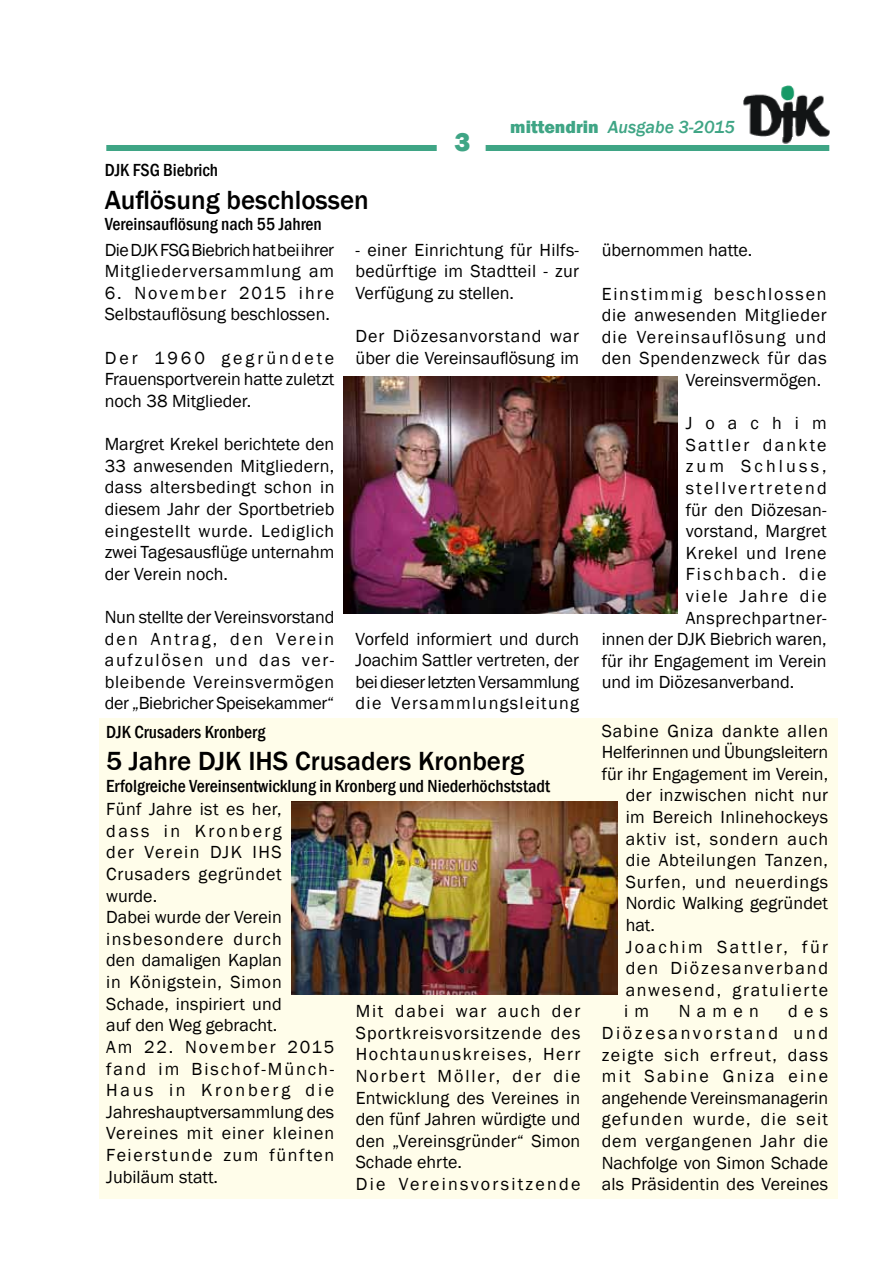
<style>
.page{position:relative;width:893px;height:1263px;background:#fff}
.page>*{position:absolute;margin:0;border:0;box-sizing:border-box;transform-origin:0 0}
.t1{font:500 27px "Franklin Gothic";color:#000}
.t2{font:800 27px "Franklin Gothic";color:#3fa585}
.t3{font:18px/21.6px "Franklin Gothic";letter-spacing:.025em;color:#000;text-align:justify}
.t4{font:18px/21.6px "Franklin Gothic";letter-spacing:.045em;color:#000}
.t5{font:18px/21.6px "Franklin Gothic";letter-spacing:.06em;color:#000}
.t6{font:18px/21.6px "Franklin Gothic";color:#000}
.t7{font:500 condensed 18px "Franklin Gothic";color:#000}
.t8{font:18px/21.6px "Franklin Gothic";letter-spacing:.005em;color:#000}
.t9{font:18px "Franklin Gothic";letter-spacing:.1em;color:#000}
.t10{font:18px "Franklin Gothic";letter-spacing:.125em;color:#000}
.t11{font:18px "Franklin Gothic";letter-spacing:-.005em;color:#000}
.t12{font:italic 500 18px "Franklin Gothic";color:#3fa585}
.t13{font:18px "Franklin Gothic";letter-spacing:.065em;color:#000}
.t14{font:18px "Franklin Gothic";letter-spacing:.05em;color:#000}
.t15{font:18px "Franklin Gothic";letter-spacing:.055em;color:#000}
.t16{font:18px "Franklin Gothic";letter-spacing:.095em;color:#000}
.t17{font:18px "Franklin Gothic";letter-spacing:.135em;color:#000}
.t18{font:18px "Franklin Gothic";letter-spacing:.105em;color:#000}
.t19{font:18px "Franklin Gothic";letter-spacing:.12em;color:#000}
.t20{font:18px "Franklin Gothic";letter-spacing:.175em;color:#000}
.t21{font:18px "Franklin Gothic";letter-spacing:.725em;color:#000}
.s1{font-weight:800;font-style:normal}
</style>
<div class="page">
<div style="left:106px;top:145px;width:723px;height:6px;background:#3fa585"></div>
<div style="left:437px;top:130px;width:49px;height:27px;background:#fff"></div>
<img style="left:743px;top:85px;width:86px;height:58px">
<div style="left:100px;top:718px;width:738px;height:481px;background:#fffdea"></div>
<img style="left:343px;top:376px;width:334px;height:237px">
<img style="left:291px;top:802px;width:326px;height:193px">
<h1 class="t2" style="left:454px;top:124px;width:17px">3</h1>
<p class="t12" style="left:510px;top:116px;width:226px"><span class="s1">mittendrin</span> Ausgabe 3-2015</p>
<p class="t7" style="left:105px;top:159px;width:115px">DJK FSG Biebrich</p>
<h1 class="t1" style="left:105px;top:183px;width:266px">Auflösung beschlossen</h1>
<p class="t7" style="left:105px;top:213px;width:219px">Vereinsauflösung nach 55 Jahren</p>
<p class="t8" style="left:105px;top:239px;width:231px">Die DJK FSG Biebrich hat bei ihrer<br>Mitgliederversammlung am</p>
<p class="t6" style="left:105px;top:282px;width:231px">6. November 2015 ihre<br>Selbstauflösung beschlossen.</p>
<p class="t3" style="left:105px;top:347px;width:231px">Der 1960 gegründete Frauensportverein hatte zuletzt noch 38 Mitglieder.</p>
<p class="t3" style="left:105px;top:434px;width:231px">Margret Krekel berichtete den 33 anwesenden Mitgliedern, dass altersbedingt schon in diesem Jahr der Sportbetrieb eingestellt wurde. Lediglich zwei Tagesausflüge unternahm der Verein noch.</p>
<p class="t3" style="left:105px;top:606px;width:231px">Nun stellte der Vereinsvorstand den Antrag, den Verein aufzulösen und das ver&shy;bleibende Vereinsvermögen der „Biebricher Speisekammer“</p>
<p class="t3" style="left:356px;top:239px;width:225px">- einer Einrichtung für Hilfs&shy;bedürftige im Stadtteil - zur Verfügung zu stellen.</p>
<p class="t3" style="left:356px;top:326px;width:225px">Der Diözesanvorstand war über die Vereinsauflösung im</p>
<p class="t3" style="left:356px;top:628px;width:225px">Vorfeld informiert und durch Joachim Sattler vertreten, der bei dieser letzten Versammlung die Versammlungsleitung</p>
<p class="t7" style="left:106px;top:720px;width:161px">DJK Crusaders Kronberg</p>
<h1 class="t1" style="left:106px;top:745px;width:419px">5 Jahre DJK IHS Crusaders Kronberg</h1>
<p class="t7" style="left:106px;top:774px;width:445px">Erfolgreiche Vereinsentwicklung in Kronberg und Niederhöchststadt</p>
<p class="t4" style="left:106px;top:799px;width:230px">Fünf Jahre ist es her,<br>dass in Kronberg<br>der Verein DJK IHS<br>Crusaders gegründet wurde.<br>Dabei wurde der Verein insbesondere durch<br>den damaligen Kaplan<br>in Königstein, Simon<br>Schade, inspiriert und<br>auf den Weg gebracht.<br>Am 22. November 2015 fand im Bischof-Münch-<br>Haus in Kronberg die<br>Jahreshauptversammlung des<br>Vereines mit einer kleinen<br>Feierstunde zum fünften<br>Jubiläum statt.</p>
<p class="t5" style="left:356px;top:1001px;width:226px">Mit dabei war auch der<br>Sportkreisvorsitzende des<br>Hochtaunuskreises, Herr<br>Norbert Möller, der die<br>Entwicklung des Vereines in den fünf Jahren würdigte und den „Vereinsgründer“ Simon<br>Schade ehrte.<br>Die Vereinsvorsitzende</p>
<p class="t6" style="left:602px;top:240px;width:152px">übernommen hatte.</p>
<p class="t9" style="left:602px;top:282px;width:226px">Einstimmig beschlossen</p>
<p class="t3" style="left:602px;top:305px;width:227px">die anwesenden Mitglieder</p>
<p class="t13" style="left:602px;top:326px;width:226px">die Vereinsauflösung und</p>
<p class="t3" style="left:602px;top:348px;width:226px">den Spendenzweck für das</p>
<p class="t6" style="left:686px;top:370px;width:137px">Vereinsvermögen.</p>
<p class="t21" style="left:686px;top:412px;width:142px">Joachim</p>
<p class="t10" style="left:686px;top:434px;width:142px">Sattler dankte</p>
<p class="t20" style="left:686px;top:455px;width:142px">zum Schluss,</p>
<p class="t10" style="left:686px;top:477px;width:142px">stellvertretend</p>
<p class="t3" style="left:686px;top:499px;width:142px">für den Diözesan-</p>
<p class="t3" style="left:686px;top:521px;width:143px">vorstand, Margret</p>
<p class="t3" style="left:686px;top:542px;width:142px">Krekel und Irene</p>
<p class="t19" style="left:686px;top:563px;width:142px">Fischbach. die</p>
<p class="t9" style="left:686px;top:585px;width:143px">viele Jahre die</p>
<p class="t3" style="left:686px;top:607px;width:142px">Ansprechpartner-</p>
<p class="t6" style="left:602px;top:629px;width:227px">innen der DJK Biebrich waren,</p>
<p class="t6" style="left:602px;top:650px;width:226px">für ihr Engagement im Verein</p>
<p class="t6" style="left:602px;top:672px;width:194px">und im Diözesanverband.</p>
<p class="t14" style="left:602px;top:719px;width:228px">Sabine Gniza dankte allen</p>
<p class="t11" style="left:602px;top:741px;width:228px">Helferinnen und Übungsleitern</p>
<p class="t6" style="left:602px;top:763px;width:228px">für ihr Engagement im Verein,</p>
<p class="t3" style="left:626px;top:785px;width:204px">der inzwischen nicht nur</p>
<p class="t3" style="left:626px;top:806px;width:204px">im Bereich Inlinehockeys</p>
<p class="t5" style="left:626px;top:828px;width:204px">aktiv ist, sondern auch</p>
<p class="t4" style="left:626px;top:850px;width:204px">die Abteilungen Tanzen,</p>
<p class="t15" style="left:626px;top:871px;width:204px">Surfen, und neuerdings</p>
<p class="t3" style="left:626px;top:893px;width:204px">Nordic Walking gegründet</p>
<p class="t3" style="left:626px;top:914px;width:31px">hat.</p>
<p class="t17" style="left:626px;top:935px;width:204px">Joachim Sattler, für</p>
<p class="t18" style="left:626px;top:957px;width:204px">den Diözesanverband</p>
<p class="t16" style="left:626px;top:979px;width:204px">anwesend, gratulierte</p>
<p class="t3" style="left:624px;top:1001px;width:27px">i m</p>
<p class="t3" style="left:679px;top:1001px;width:82px">Namen</p>
<p class="t3" style="left:602px;top:1001px;width:228px;text-indent:187px">des Diözesanvorstand und zeigte sich erfreut, dass mit Sabine Gniza eine angehende Vereinsmanagerin gefunden wurde, die seit dem vergangenen Jahr die Nachfolge von Simon Schade als Präsidentin des Vereines</p>
</div>
